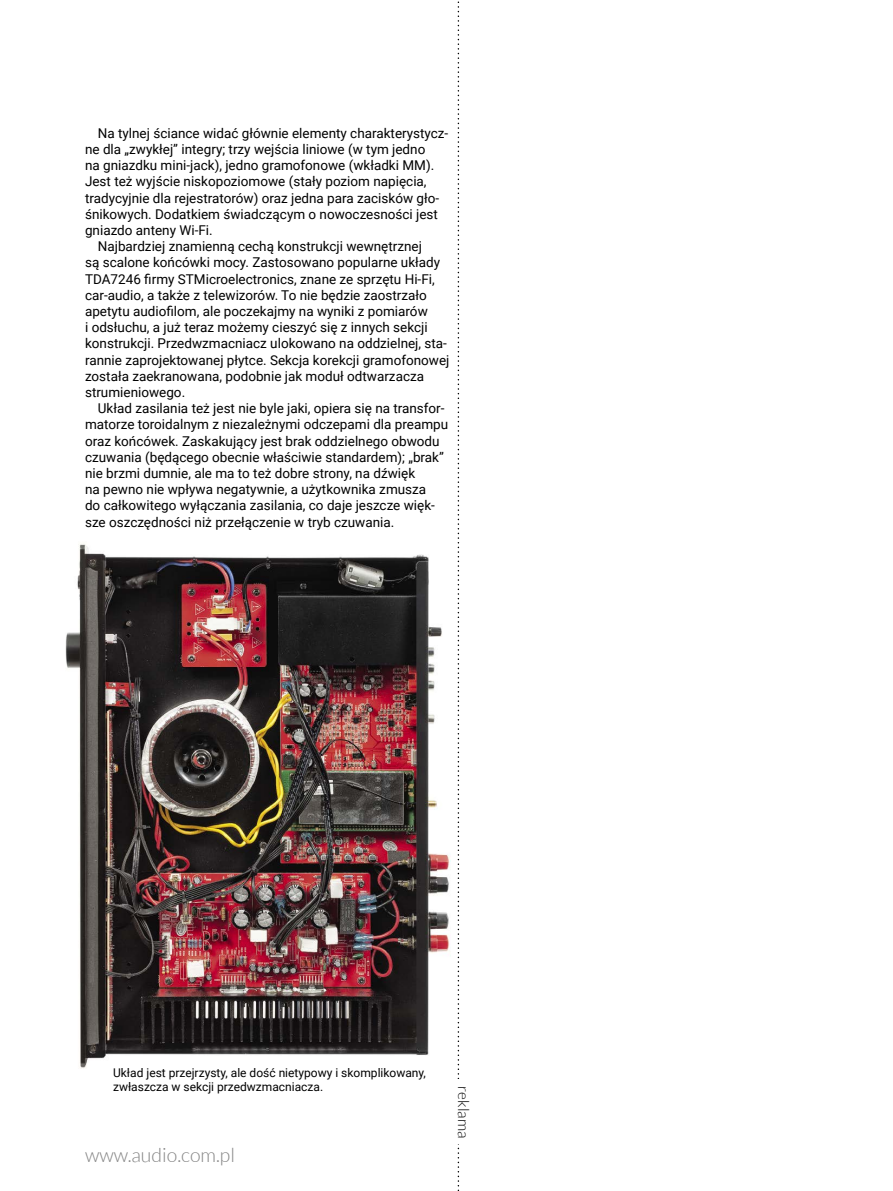
<style>
.page{position:relative;width:893px;height:1191px;background:#fff}
.page>*{position:absolute;margin:0;border:0;box-sizing:border-box;transform-origin:0 0}
.t1{font:300 19.5px "Lato";color:#858585}
.t2{font:300 15.3px "Lato";color:#000}
.t3{font:13.5px "Roboto";color:#000}
.t4{font:12px/14.4px "Roboto";color:#000}
</style>
<div class="page">
<svg style="left:458px;top:1px;width:1px;height:1190px"></svg>
<div style="left:447px;top:1079px;width:25px;height:65px;background:#fff"></div>
<img style="left:65px;top:544px;width:385px;height:525px">
<p class="t3" style="left:98px;top:123px;width:352px">Na tylnej ściance widać głównie elementy charakterystycz-</p>
<p class="t3" style="left:85px;top:140px;width:342px">ne dla „zwykłej” integry; trzy wejścia liniowe (w tym jedno</p>
<p class="t3" style="left:85px;top:156px;width:351px">na gniazdku mini-jack), jedno gramofonowe (wkładki MM).</p>
<p class="t3" style="left:85px;top:172px;width:343px">Jest też wyjście niskopoziomowe (stały poziom napięcia,</p>
<p class="t3" style="left:85px;top:188px;width:356px">tradycyjnie dla rejestratorów) oraz jedna para zacisków gło-</p>
<p class="t3" style="left:85px;top:204px;width:354px">śnikowych. Dodatkiem świadczącym o nowoczesności jest</p>
<p class="t3" style="left:85px;top:221px;width:129px">gniazdo anteny Wi-Fi.</p>
<p class="t3" style="left:98px;top:237px;width:326px">Najbardziej znamienną cechą konstrukcji wewnętrznej</p>
<p class="t3" style="left:85px;top:253px;width:357px">są scalone końcówki mocy. Zastosowano popularne układy</p>
<p class="t3" style="left:85px;top:269px;width:351px">TDA7246 firmy STMicroelectronics, znane ze sprzętu Hi-Fi,</p>
<p class="t3" style="left:85px;top:285px;width:343px">car-audio, a także z telewizorów. To nie będzie zaostrzało</p>
<p class="t3" style="left:85px;top:302px;width:344px">apetytu audiofilom, ale poczekajmy na wyniki z pomiarów</p>
<p class="t3" style="left:85px;top:318px;width:344px">i odsłuchu, a już teraz możemy cieszyć się z innych sekcji</p>
<p class="t3" style="left:85px;top:334px;width:363px">konstrukcji. Przedwzmacniacz ulokowano na oddzielnej, sta-</p>
<p class="t3" style="left:85px;top:350px;width:366px">rannie zaprojektowanej płytce. Sekcja korekcji gramofonowej</p>
<p class="t3" style="left:85px;top:366px;width:341px">została zaekranowana, podobnie jak moduł odtwarzacza</p>
<p class="t3" style="left:85px;top:383px;width:102px">strumieniowego.</p>
<p class="t3" style="left:98px;top:399px;width:348px">Układ zasilania też jest nie byle jaki, opiera się na transfor-</p>
<p class="t3" style="left:85px;top:415px;width:365px">matorze toroidalnym z niezależnymi odczepami dla preampu</p>
<p class="t3" style="left:85px;top:431px;width:356px">oraz końcówek. Zaskakujący jest brak oddzielnego obwodu</p>
<p class="t3" style="left:85px;top:447px;width:360px">czuwania (będącego obecnie właściwie standardem); „brak”</p>
<p class="t3" style="left:85px;top:464px;width:332px">nie brzmi dumnie, ale ma to też dobre strony, na dźwięk</p>
<p class="t3" style="left:85px;top:480px;width:343px">na pewno nie wpływa negatywnie, a użytkownika zmusza</p>
<p class="t3" style="left:85px;top:496px;width:351px">do całkowitego wyłączania zasilania, co daje jeszcze więk-</p>
<p class="t3" style="left:85px;top:512px;width:311px">sze oszczędności niż przełączenie w tryb czuwania.</p>
<p class="t4" style="left:113px;top:1064px;width:314px">Układ jest przejrzysty, ale dość nietypowy i skomplikowany, zwłaszcza w sekcji przedwzmacniacza.</p>
<h1 class="t1" style="left:85px;top:1144px;width:151px">www.audio.com.pl</h1>
<p class="t2" style="left:472px;top:1086px;width:54px;rotate:90deg">reklama</p>
</div>
